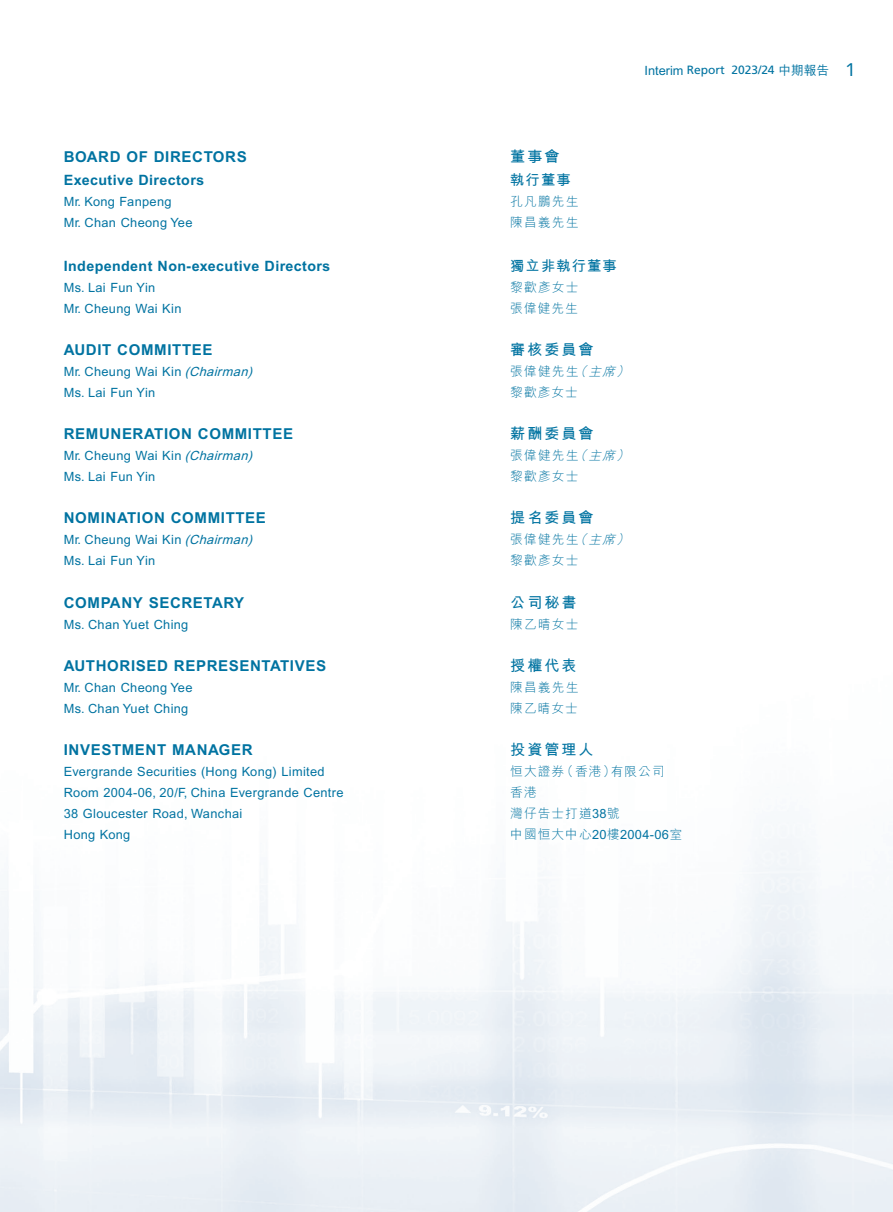
<style>
.page{position:relative;width:893px;height:1212px;background:#fff}
.page>*{position:absolute;margin:0;border:0;box-sizing:border-box;transform-origin:0 0}
.t1{font:700 15px "Arial";letter-spacing:.045em;color:#0073a1}
.t2{font:700 15px "M Hei HK";letter-spacing:.14em;color:#0073a1}
.t3{font:700 14.25px "Arial";letter-spacing:.03em;color:#0073a1}
.t4{font:700 14.25px "M Hei HK";letter-spacing:.08em;color:#0073a1}
.t5{font:12.75px/21px "Arial";letter-spacing:.03em;color:#0073a1}
.t6{font:300 12.75px/21px "M Hei HK";letter-spacing:.09em;color:#0073a1}
.t7{font:12px "Frutiger LT Std";letter-spacing:-.005em;color:#0073a1}
.s1{font-style:italic}
.s2{font-family:"M Hei HK";font-weight:500;font-size:12.75px}
.s3{font-family:"Vectora LT Std";font-size:18px}
.s4{font-family:"Arial";font-weight:400}
.s5{font-family:"M Hei HK";font-weight:300}
</style>
<div class="page">
<p class="t1" style="left:64px;top:148px;width:184px">BOARD OF DIRECTORS</p>
<p class="t3" style="left:64px;top:171px;width:142px">Executive Directors</p>
<p class="t5" style="left:64px;top:191px;width:130px">Mr. Kong Fanpeng<br>Mr. Chan Cheong Yee</p>
<p class="t3" style="left:64px;top:257px;width:268px">Independent Non-executive Directors</p>
<p class="t5" style="left:64px;top:277px;width:119px">Ms. Lai Fun Yin<br>Mr. Cheung Wai Kin</p>
<p class="t1" style="left:64px;top:341px;width:150px">AUDIT COMMITTEE</p>
<p class="t5" style="left:64px;top:361px;width:194px">Mr. Cheung Wai Kin <span class="s1">(Chairman)<br></span>Ms. Lai Fun Yin</p>
<p class="t1" style="left:64px;top:425px;width:231px">REMUNERATION COMMITTEE</p>
<p class="t5" style="left:64px;top:445px;width:194px">Mr. Cheung Wai Kin <span class="s1">(Chairman)<br></span>Ms. Lai Fun Yin</p>
<p class="t1" style="left:64px;top:509px;width:204px">NOMINATION COMMITTEE</p>
<p class="t5" style="left:64px;top:529px;width:194px">Mr. Cheung Wai Kin <span class="s1">(Chairman)<br></span>Ms. Lai Fun Yin</p>
<p class="t1" style="left:64px;top:593px;width:182px">COMPANY SECRETARY</p>
<p class="t5" style="left:64px;top:614px;width:126px">Ms. Chan Yuet Ching</p>
<p class="t1" style="left:64px;top:657px;width:264px">AUTHORISED REPRESENTATIVES</p>
<p class="t5" style="left:64px;top:677px;width:130px">Mr. Chan Cheong Yee<br>Ms. Chan Yuet Ching</p>
<p class="t1" style="left:64px;top:741px;width:190px">INVESTMENT MANAGER</p>
<p class="t5" style="left:64px;top:761px;width:281px">Evergrande Securities (Hong Kong) Limited<br>Room 2004-06, 20/F, China Evergrande Centre<br>38 Gloucester Road, Wanchai<br>Hong Kong</p>
<p class="t7" style="left:644px;top:63px;width:212px"><span class="s2">Interim</span> Report 2023/24 <span class="s2">中期報告</span> <span class="s3">1</span></p>
<p class="t2" style="left:510px;top:146px;width:51px">董事會</p>
<p class="t4" style="left:510px;top:169px;width:62px">執行董事</p>
<p class="t6" style="left:510px;top:190px;width:70px">孔凡鵬先生陳昌義先生</p>
<p class="t4" style="left:510px;top:255px;width:108px">獨立非執行董事</p>
<p class="t6" style="left:510px;top:276px;width:70px">黎歡彥女士張偉健先生</p>
<p class="t2" style="left:510px;top:338px;width:85px">審核委員會</p>
<p class="t6" style="left:510px;top:360px;width:123px">張偉健先生<span class="s1">（主席）</span>黎歡彥女士</p>
<p class="t2" style="left:510px;top:423px;width:85px">薪酬委員會</p>
<p class="t6" style="left:510px;top:445px;width:123px">張偉健先生<span class="s1">（主席）</span>黎歡彥女士</p>
<p class="t2" style="left:510px;top:507px;width:85px">提名委員會</p>
<p class="t6" style="left:510px;top:529px;width:123px">張偉健先生<span class="s1">（主席）</span>黎歡彥女士</p>
<p class="t2" style="left:510px;top:591px;width:68px">公司秘書</p>
<p class="t6" style="left:510px;top:613px;width:70px">陳乙晴女士</p>
<p class="t2" style="left:510px;top:654px;width:68px">授權代表</p>
<p class="t6" style="left:510px;top:676px;width:70px">陳昌義先生陳乙晴女士</p>
<p class="t2" style="left:510px;top:739px;width:85px">投資管理人</p>
<p class="t6" style="left:510px;top:761px;width:156px">恒大證券（香港）有限公司香港<br>灣仔告士打道<span class="s4">38</span>號</p>
<p class="t5" style="left:510px;top:824px;width:173px"><span class="s5">中國恒大中心</span>20<span class="s5">樓</span>2004-06<span class="s5">室</span></p>
</div>
